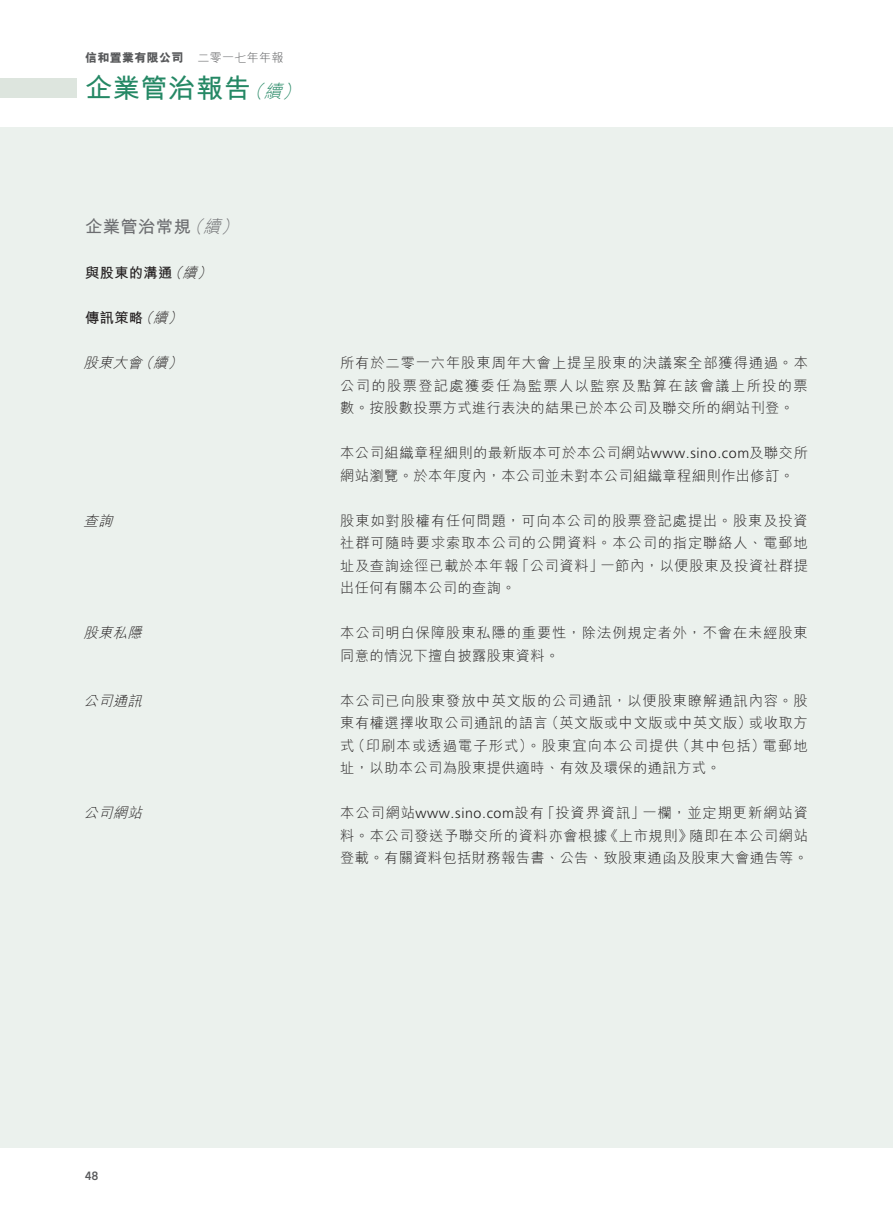
<style>
.page{position:relative;width:893px;height:1212px;background:#fff}
.page>*{position:absolute;margin:0;border:0;box-sizing:border-box;transform-origin:0 0}
.t1{font:700 27px "M Hei HK";letter-spacing:.03em;color:#258865}
.t2{font:700 17.25px "M Hei HK";letter-spacing:.03em;color:#6c6d70}
.t3{font:300 14.25px/22.5px "M Hei HK";letter-spacing:.04em;color:#231f20;text-align:justify}
.t4{font:300 14.25px/22.5px "M Hei HK";letter-spacing:.065em;color:#231f20}
.t5{font:italic 300 14.25px "M Hei HK";color:#231f20}
.t6{font:700 14.25px "M Hei HK";letter-spacing:.03em;color:#231f20}
.t7{font:800 12px "M Hei HK";letter-spacing:.03em;color:#57585a}
.t8{font:12px "BNPP Sans";color:#57585a}
.s1{font-weight:300}
.s2{font-weight:300;font-style:italic;font-size:18px}
.s3{font-weight:300;font-style:italic}
.s4{font-family:"Frutiger LT Std"}
</style>
<div class="page">
<div style="left:0;top:128px;width:893px;height:1020px;background:#ebf1ed"></div>
<div style="left:0;top:79px;width:77px;height:19px;background:#dde5de"></div>
<p class="t7" style="left:85px;top:49px;width:200px">信和置業有限公司 <span class="s1">二零一七年年報</span></p>
<h1 class="t1" style="left:85px;top:68px;width:223px">企業管治報告<span class="s2">（續）</span></h1>
<p class="t2" style="left:85px;top:214px;width:161px">企業管治常規<span class="s3">（續）</span></p>
<p class="t6" style="left:85px;top:263px;width:133px">與股東的溝通<span class="s3">（續）</span></p>
<p class="t6" style="left:85px;top:308px;width:104px">傳訊策略<span class="s3">（續）</span></p>
<p class="t5" style="left:84px;top:353px;width:105px">股東大會（續）</p>
<p class="t3" style="left:340px;top:351px;width:469px">所有於二零一六年股東周年大會上提呈股東的決議案全部獲得通過。本公司的股票登記處獲委任為監票人以監察及點算在該會議上所投的票數。按股數投票方式進行表決的結果已於本公司及聯交所的網站刊登。</p>
<p class="t3" style="left:340px;top:441px;width:469px">本公司組織章程細則的最新版本可於本公司網站<span class="s4">www.sino.com</span> 及聯交所網站瀏覽。於本年度內，本公司並未對本公司組織章程細則作出修訂。</p>
<p class="t5" style="left:84px;top:511px;width:35px">查詢</p>
<p class="t3" style="left:340px;top:509px;width:469px">股東如對股權有任何問題，可向本公司的股票登記處提出。股東及投資社群可隨時要求索取本公司的公開資料。本公司的指定聯絡人、電郵地址及查詢途徑已載於本年報「公司資料」一節內，以便股東及投資社群提出任何有關本公司的查詢。</p>
<p class="t5" style="left:84px;top:623px;width:65px">股東私隱</p>
<p class="t4" style="left:340px;top:621px;width:469px">本公司明白保障股東私隱的重要性，除法例規定者外，不會在未經股東同意的情況下擅自披露股東資料。</p>
<p class="t5" style="left:84px;top:691px;width:65px">公司通訊</p>
<p class="t3" style="left:340px;top:689px;width:469px">本公司已向股東發放中英文版的公司通訊，以便股東瞭解通訊內容。股東有權選擇收取公司通訊的語言（英文版或中文版或中英文版）或收取方式（印刷本或透過電子形式）。股東宜向本公司提供（其中包括）電郵地址，以助本公司為股東提供適時、有效及環保的通訊方式。</p>
<p class="t5" style="left:84px;top:803px;width:65px">公司網站</p>
<p class="t3" style="left:340px;top:801px;width:469px">本公司網站<span class="s4">www.sino.com</span> 設有「投資界資訊」一欄，並定期更新網站資料。本公司發送予聯交所的資料亦會根據《上市規則》隨即在本公司網站登載。有關資料包括財務報告書、公告、致股東通函及股東大會通告等。</p>
<p class="t8" style="left:85px;top:1167px;width:15px">48</p>
</div>
